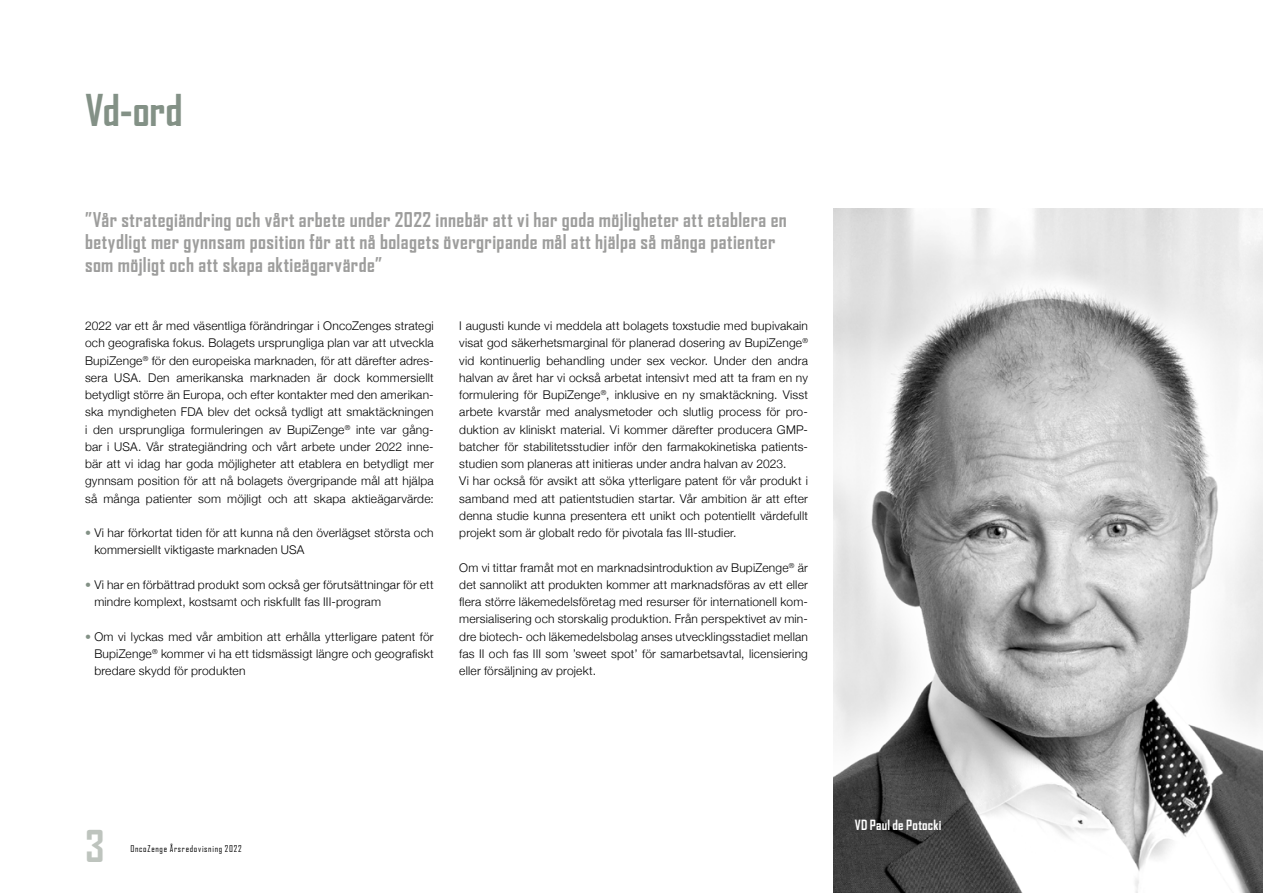
<style>
.page{position:relative;width:1263px;height:893px;background:#fff}
.page>*{position:absolute;margin:0;border:0;box-sizing:border-box;transform-origin:0 0}
.t1{font:700 42px "Agency FB";color:#839186}
.t2{font:700 42px "Agency FB";color:#bec4be}
.t3{font:700 19.5px/22.5px "Agency FB";letter-spacing:.02em;color:#9d9d9c}
.t4{font:700 13.5px "Agency FB";letter-spacing:.015em;color:#fff}
.t5{font:300 12px/17.2px "Helvetica Neue";letter-spacing:.015em;color:#000;text-align:justify}
.t6{font:9px "Agency FB";letter-spacing:.08em;color:#000}
.s1{color:#839186}
</style>
<div class="page">
<img style="left:833px;top:208px;width:430px;height:685px">
<h1 class="t1" style="left:85px;top:84px;width:99px">Vd-ord</h1>
<p class="t3" style="left:85px;top:207px;width:703px">”Vår strategiändring och vårt arbete under 2022 innebär att vi har goda möjligheter att etablera en betydligt mer gynnsam position för att nå bolagets övergripande mål att hjälpa så många patienter som möjligt och att skapa aktieägarvärde”</p>
<p class="t5" style="left:85px;top:316px;width:350px">2022 var ett år med väsentliga förändringar i OncoZenges strategi och geografiska fokus. Bolagets ursprungliga plan var att utveckla BupiZenge<sup>®</sup> för den europeiska marknaden, för att därefter adres&shy;sera USA. Den amerikanska marknaden är dock kommersiellt betydligt större än Europa, och efter kontakter med den amerikan&shy;ska myndigheten FDA blev det också tydligt att smaktäckningen i den ursprungliga formuleringen av BupiZenge<sup>®</sup> inte var gång&shy;bar i USA. Vår strategiändring och vårt arbete under 2022 inne&shy;bär att vi idag har goda möjligheter att etablera en betydligt mer gynnsam position för att nå bolagets övergripande mål att hjälpa så många patienter som möjligt och att skapa aktieägarvärde:</p>
<p class="t5" style="left:94px;top:523px;width:341px;text-indent:-9px"><span class="s1">•</span> Vi har förkortat tiden för att kunna nå den överlägset största och kommersiellt viktigaste marknaden USA</p>
<p class="t5" style="left:94px;top:575px;width:341px;text-indent:-9px"><span class="s1">•</span> Vi har en förbättrad produkt som också ger förutsättningar för ett mindre komplext, kostsamt och riskfullt fas III-program</p>
<p class="t5" style="left:94px;top:627px;width:341px;text-indent:-9px"><span class="s1">•</span> Om vi lyckas med vår ambition att erhålla ytterligare patent för BupiZenge<sup>®</sup> kommer vi ha ett tidsmässigt längre och geografiskt bredare skydd för produkten</p>
<p class="t5" style="left:459px;top:316px;width:350px;text-align:left">I augusti kunde vi meddela att bolagets toxstudie med bupivakain visat god säkerhetsmarginal för planerad dosering av BupiZenge<sup>® </sup>vid kontinuerlig behandling under sex veckor. Under den andra halvan av året har vi också arbetat intensivt med att ta fram en ny formulering för BupiZenge<sup>®</sup>, inklusive en ny smaktäckning. Visst arbete kvarstår med analysmetoder och slutlig process för pro&shy;duktion av kliniskt material. Vi kommer därefter producera GMP&shy;batcher för stabilitetsstudier inför den farmakokinetiska patients&shy;studien som planeras att initieras under andra halvan av 2023.<br>Vi har också för avsikt att söka ytterligare patent för vår produkt i samband med att patientstudien startar. Vår ambition är att efter denna studie kunna presentera ett unikt och potentiellt värdefullt projekt som är globalt redo för pivotala fas III-studier.</p>
<p class="t5" style="left:459px;top:558px;width:350px">Om vi tittar framåt mot en marknadsintroduktion av BupiZenge<sup>®</sup> är det sannolikt att produkten kommer att marknadsföras av ett eller flera större läkemedelsföretag med resurser för internationell kom&shy;mersialisering och storskalig produktion. Från perspektivet av min&shy;dre biotech- och läkemedelsbolag anses utvecklingsstadiet mellan fas II och fas III som ’sweet spot’ för samarbetsavtal, licensiering eller försäljning av projekt.</p>
<h1 class="t2" style="left:85px;top:820px;width:21px">3</h1>
<p class="t6" style="left:130px;top:843px;width:113px">OncoZenge Årsredovisning 2022</p>
<p class="t4" style="left:855px;top:817px;width:88px">VD Paul de Potocki</p>
</div>
